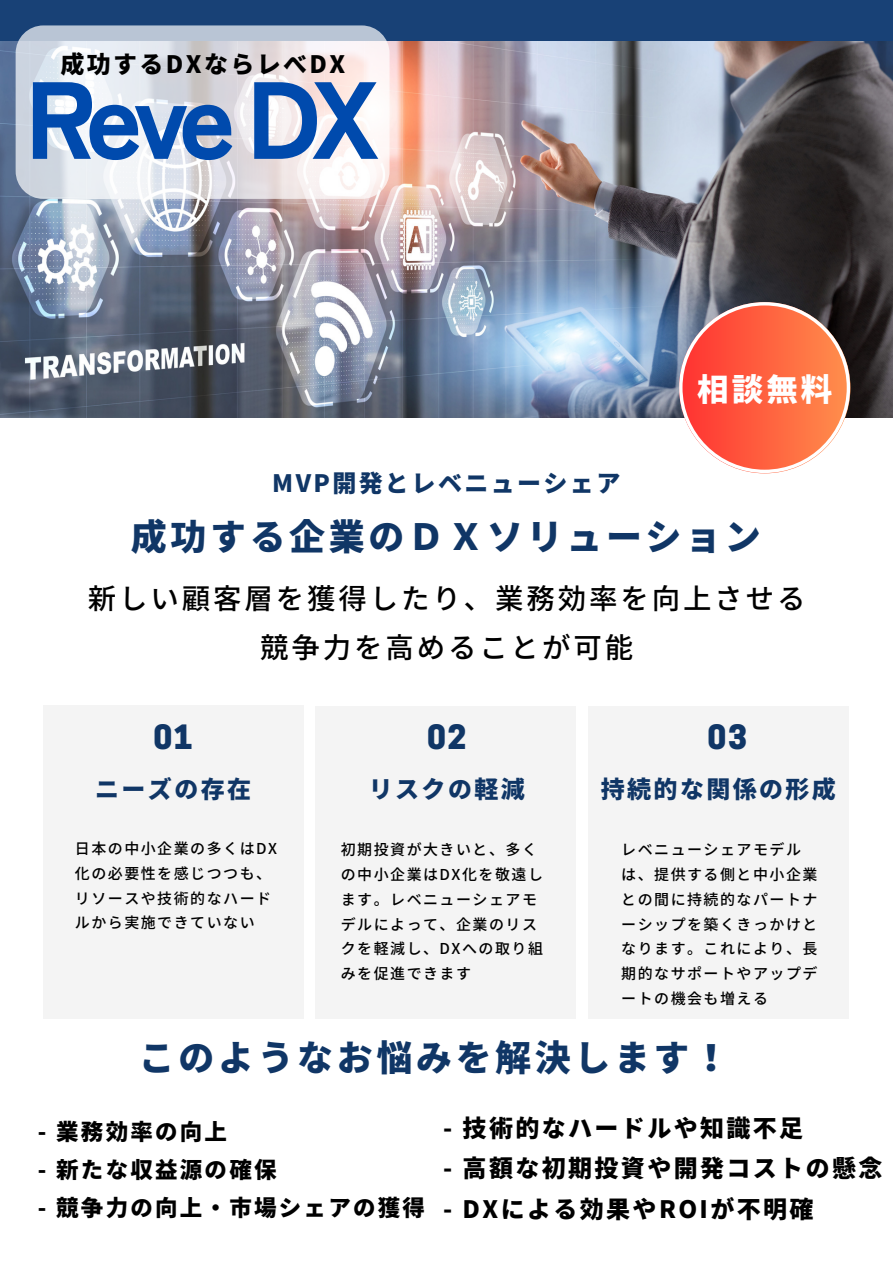
<style>
.page{position:relative;width:893px;height:1264px;background:#fff}
.page>*{position:absolute;margin:0;border:0;box-sizing:border-box;transform-origin:0 0}
.t1{font:900 109.35px "Zen Kaku Gothic New";letter-spacing:-.09em;color:#004aad}
.t2{font:900 36px "Noto Sans JP";letter-spacing:.1em;color:#103666}
.t3{font:800 31.5px "Cooper Hewitt";color:#103666}
.t4{font:900 31.5px "Noto Sans JP";color:#fff}
.t5{font:500 28.5px "Noto Sans JP";letter-spacing:.1em;color:#000}
.t6{font:900 24px "Noto Sans JP";letter-spacing:.1em;color:#000}
.t7{font:900 24px "Noto Sans JP";letter-spacing:.1em;color:#103666}
.t8{font:900 22.5px "Noto Sans JP";letter-spacing:.1em;color:#000}
.t9{font:500 15px/24.8px "Noto Sans JP";letter-spacing:.1em;color:#000}
</style>
<div class="page">
<div style="left:0;top:0;width:892px;height:398px;background:#184176"></div>
<img style="left:0;top:41px;width:892px;height:377px">
<div style="left:43px;top:704px;width:260px;height:314px;background:#f4f4f4"></div>
<div style="left:315px;top:705px;width:261px;height:313px;background:#f4f4f4"></div>
<div style="left:588px;top:705px;width:260px;height:313px;background:#f4f4f4"></div>
<svg style="left:679px;top:302px;width:171px;height:171px;background:#eb7860"></svg>
<div style="left:16px;top:25px;width:373px;height:174px;background:#fff;border-radius:28px;opacity:.7"></div>
<p class="t6" style="left:60px;top:45px;width:286px">成功するDXならレべDX</p>
<p class="t1" style="left:26px;top:32px;width:356px">Reve DX</p>
<p class="t7" style="left:272px;top:464px;width:349px">MVP開発とレベニューシェア</p>
<p class="t4" style="left:697px;top:364px;width:137px">相談無料</p>
<p class="t2" style="left:131px;top:508px;width:631px">成功する企業のＤＸソリューション</p>
<p class="t5" style="left:88px;top:576px;width:719px">新しい顧客層を獲得したり、業務効率を向上させる</p>
<p class="t5" style="left:260px;top:624px;width:374px">競争力を高めることが可能</p>
<p class="t3" style="left:153px;top:725px;width:41px">01</p>
<p class="t3" style="left:427px;top:725px;width:41px">02</p>
<p class="t3" style="left:707px;top:725px;width:41px">03</p>
<p class="t7" style="left:95px;top:770px;width:157px">ニーズの存在</p>
<p class="t7" style="left:369px;top:770px;width:157px">リスクの軽減</p>
<p class="t7" style="left:600px;top:770px;width:236px">持続的な関係の形成</p>
<p class="t9" style="left:75px;top:835px;width:204px">日本の中小企業の多くはDX化の必要性を感じつつも、リソースや技術的なハードルから実施できていない</p>
<p class="t9" style="left:341px;top:836px;width:204px">初期投資が大きいと、多くの中小企業はDX化を敬遠します。レベニューシェアモデルによって、企業のリスクを軽減し、DXへの取り組みを促進できます</p>
<p class="t9" style="left:621px;top:836px;width:198px">レベニューシェアモデルは、提供する側と中小企業との間に持続的なパートナーシップを築くきっかけとなります。これにより、長期的なサポートやアップデートの機会も増える</p>
<p class="t2" style="left:139px;top:1029px;width:591px">このようなお悩みを解決します！</p>
<p class="t8" style="left:38px;top:1113px;width:191px">- 業務効率の向上</p>
<p class="t8" style="left:38px;top:1152px;width:240px">- 新たな収益源の確保</p>
<p class="t8" style="left:38px;top:1190px;width:388px">- 競争力の向上・市場シェアの獲得</p>
<p class="t6" style="left:443px;top:1109px;width:360px">- 技術的なハードルや知識不足</p>
<p class="t6" style="left:443px;top:1149px;width:441px">- 高額な初期投資や開発コストの懸念</p>
<p class="t6" style="left:443px;top:1189px;width:372px">- DXによる効果やROIが不明確</p>
</div>
